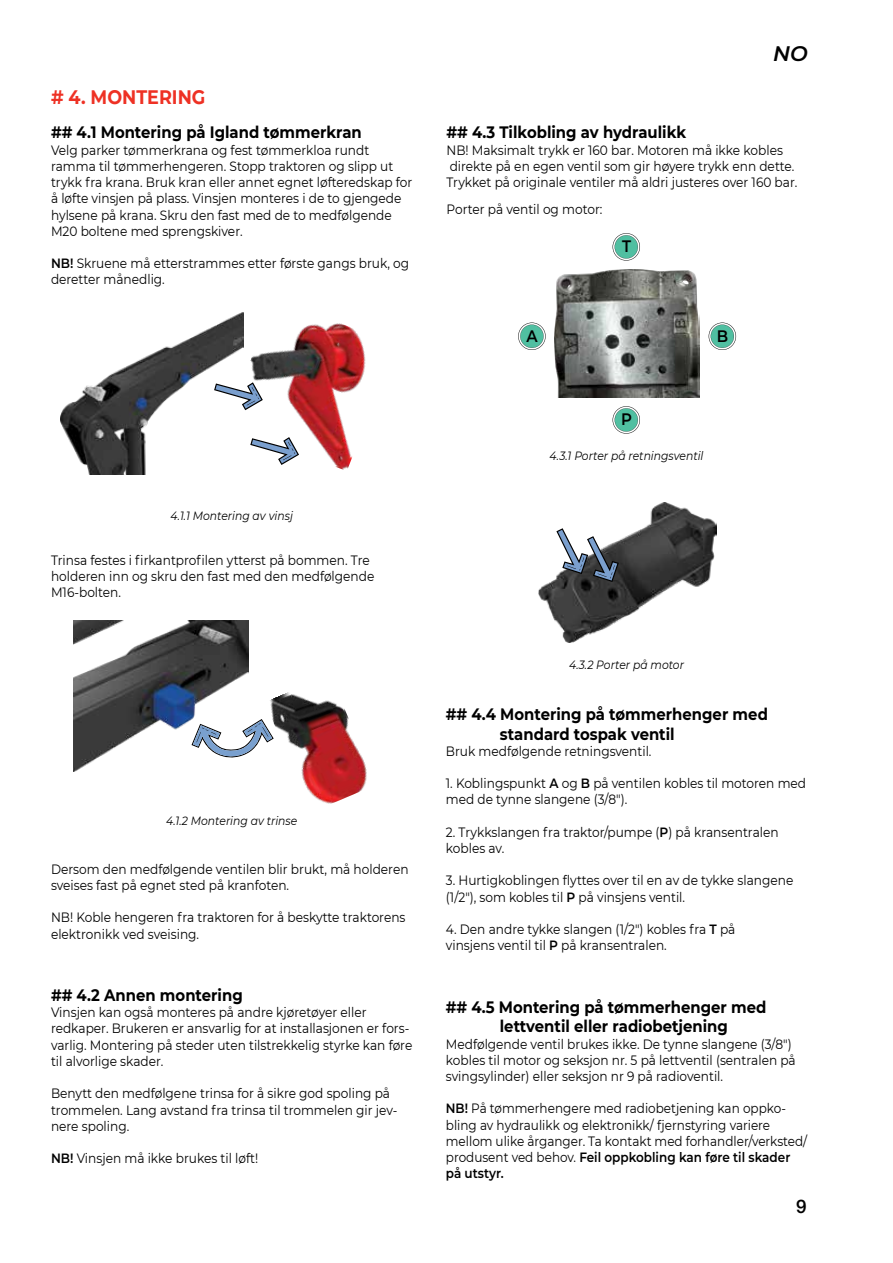
<style>
.page{position:relative;width:893px;height:1263px;background:#fff}
.page>*{position:absolute;margin:0;border:0;box-sizing:border-box;transform-origin:0 0}
.t1{font:italic 600 21px "Montserrat";color:#000}
.t2{font:700 19.5px "Montserrat";color:#ee3124;scale:.9 1}
.t3{font:500 18.75px "Helvetica Neue LT Std";color:#000}
.t4{font:600 16.65px "Montserrat";color:#000;scale:.9 1}
.t5{font:700 16.5px/19.8px "Montserrat";color:#000;scale:.9 1}
.t6{font:13.5px/16.2px "Montserrat";color:#000;scale:.9 1}
.t7{font:13.5px/16.2px "Montserrat";color:#000;scale:.89 1}
.t8{font:italic 12px "Montserrat";color:#000;scale:.9 1}
.s1{font-weight:600}
</style>
<div class="page">
<img style="left:554px;top:269px;width:146px;height:128px">
<svg style="left:518px;top:323px;width:28px;height:27px"></svg>
<svg style="left:709px;top:323px;width:27px;height:27px"></svg>
<svg style="left:613px;top:406px;width:27px;height:28px"></svg>
<svg style="left:613px;top:233px;width:27px;height:28px"></svg>
<img style="left:538px;top:502px;width:178px;height:140px">
<img style="left:60px;top:319px;width:166px;height:155px">
<img style="left:73px;top:621px;width:176px;height:150px">
<svg style="left:556px;top:528px;width:63px;height:54px"></svg>
<svg style="left:192px;top:719px;width:73px;height:39px"></svg>
<img style="left:226px;top:312px;width:140px;height:158px">
<img style="left:265px;top:692px;width:102px;height:112px">
<svg style="left:214px;top:382px;width:49px;height:28px"></svg>
<svg style="left:250px;top:437px;width:49px;height:28px"></svg>
<h2 class="t2" style="left:51px;top:83px;width:173px"># 4. MONTERING</h2>
<p class="t5" style="left:51px;top:122px;width:347px">## 4.1 Montering på Igland tømmerkran</p>
<p class="t6" style="left:51px;top:141px;width:403px">Velg parker tømmerkrana og fest tømmerkloa rundt ramma til tømmerhengeren. Stopp traktoren og slipp ut trykk fra krana. Bruk kran eller annet egnet løfteredskap for å løfte vinsjen på plass. Vinsjen monteres i de to gjengede hylsene på krana. Skru den fast med de to medfølgende M20 boltene med sprengskiver.</p>
<p class="t6" style="left:51px;top:255px;width:400px"><span class="s1">NB!</span> Skruene må etterstrammes etter første gangs bruk, og deretter månedlig.</p>
<p class="t8" style="left:171px;top:508px;width:138px">4.1.1 Montering av vinsj</p>
<p class="t6" style="left:51px;top:551px;width:361px">Trinsa festes i firkantprofilen ytterst på bommen. Tre holderen inn og skru den fast med den medfølgende<br>M16-bolten.</p>
<p class="t8" style="left:166px;top:813px;width:147px">4.1.2 Montering av trinse</p>
<p class="t6" style="left:51px;top:860px;width:399px">Dersom den medfølgende ventilen blir brukt, må holderen sveises fast på egnet sted på kranfoten.</p>
<p class="t6" style="left:51px;top:909px;width:395px">NB! Koble hengeren fra traktoren for å beskytte traktorens elektronikk ved sveising.</p>
<p class="t5" style="left:51px;top:984px;width:215px">## 4.2 Annen montering</p>
<p class="t6" style="left:51px;top:1004px;width:403px">Vinsjen kan også monteres på andre kjøretøyer eller redkaper. Brukeren er ansvarlig for at installasjonen er fors&shy;varlig. Montering på steder uten tilstrekkelig styrke kan føre til alvorlige skader.</p>
<p class="t6" style="left:51px;top:1085px;width:386px">Benytt den medfølgene trinsa for å sikre god spoling på trommelen. Lang avstand fra trinsa til trommelen gir jev&shy;nere spoling.</p>
<p class="t6" style="left:51px;top:1150px;width:232px"><span class="s1">NB!</span> Vinsjen må ikke brukes til løft!</p>
<h1 class="t1" style="left:773px;top:38px;width:36px">NO</h1>
<p class="t5" style="left:446px;top:122px;width:268px">## 4.3 Tilkobling av hydraulikk</p>
<p class="t6" style="left:446px;top:141px;width:391px">NB! Maksimalt trykk er 160 bar. Motoren må ikke kobles direkte på en egen ventil som gir høyere trykk enn dette.<br>Trykket på originale ventiler må aldri justeres over 160 bar.</p>
<p class="t6" style="left:446px;top:200px;width:175px">Porter på ventil og motor:</p>
<p class="t4" style="left:622px;top:234px;width:12px">T</p>
<p class="t4" style="left:527px;top:324px;width:14px">A</p>
<p class="t4" style="left:717px;top:324px;width:14px">B</p>
<p class="t4" style="left:621px;top:407px;width:14px">P</p>
<p class="t8" style="left:550px;top:447px;width:173px">4.3.1 Porter på retningsventil</p>
<p class="t8" style="left:569px;top:657px;width:129px">4.3.2 Porter på motor</p>
<p class="t5" style="left:500px;top:703px;width:299px;text-indent:-54px">## 4.4 Montering på tømmerhenger med standard tospak ventil</p>
<p class="t6" style="left:446px;top:742px;width:230px">Bruk medfølgende retningsventil.</p>
<p class="t6" style="left:446px;top:775px;width:402px">1. Koblingspunkt <span class="s1">A</span> og <span class="s1">B</span> på ventilen kobles til motoren med med de tynne slangene (3/8").</p>
<p class="t6" style="left:446px;top:823px;width:371px">2. Trykkslangen fra traktor/pumpe (<span class="s1">P</span>) på kransentralen kobles av.</p>
<p class="t6" style="left:446px;top:872px;width:388px">3. Hurtigkoblingen flyttes over til en av de tykke slangene (1/2"), som kobles til <span class="s1">P</span> på vinsjens ventil.</p>
<p class="t6" style="left:446px;top:920px;width:323px">4. Den andre tykke slangen (1/2") kobles fra <span class="s1">T</span> på vinsjens ventil til <span class="s1">P</span> på kransentralen.</p>
<p class="t5" style="left:500px;top:996px;width:298px;text-indent:-54px">## 4.5 Montering på tømmerhenger med lettventil eller radiobetjening</p>
<p class="t6" style="left:446px;top:1035px;width:390px">Medfølgende ventil brukes ikke. De tynne slangene (3/8") kobles til motor og seksjon nr. 5 på lettventil (sentralen på svingsylinder) eller seksjon nr 9 på radioventil.</p>
<p class="t7" style="left:446px;top:1100px;width:408px"><span class="s1">NB!</span> På tømmerhengere med radiobetjening kan oppko&shy;bling av hydraulikk og elektronikk/ fjernstyring variere mellom ulike årganger. Ta kontakt med forhandler/verksted/ produsent ved behov. <span class="s1">Feil oppkobling kan føre til skader på utstyr.</span></p>
<h3 class="t3" style="left:796px;top:1195px;width:12px">9</h3>
</div>
